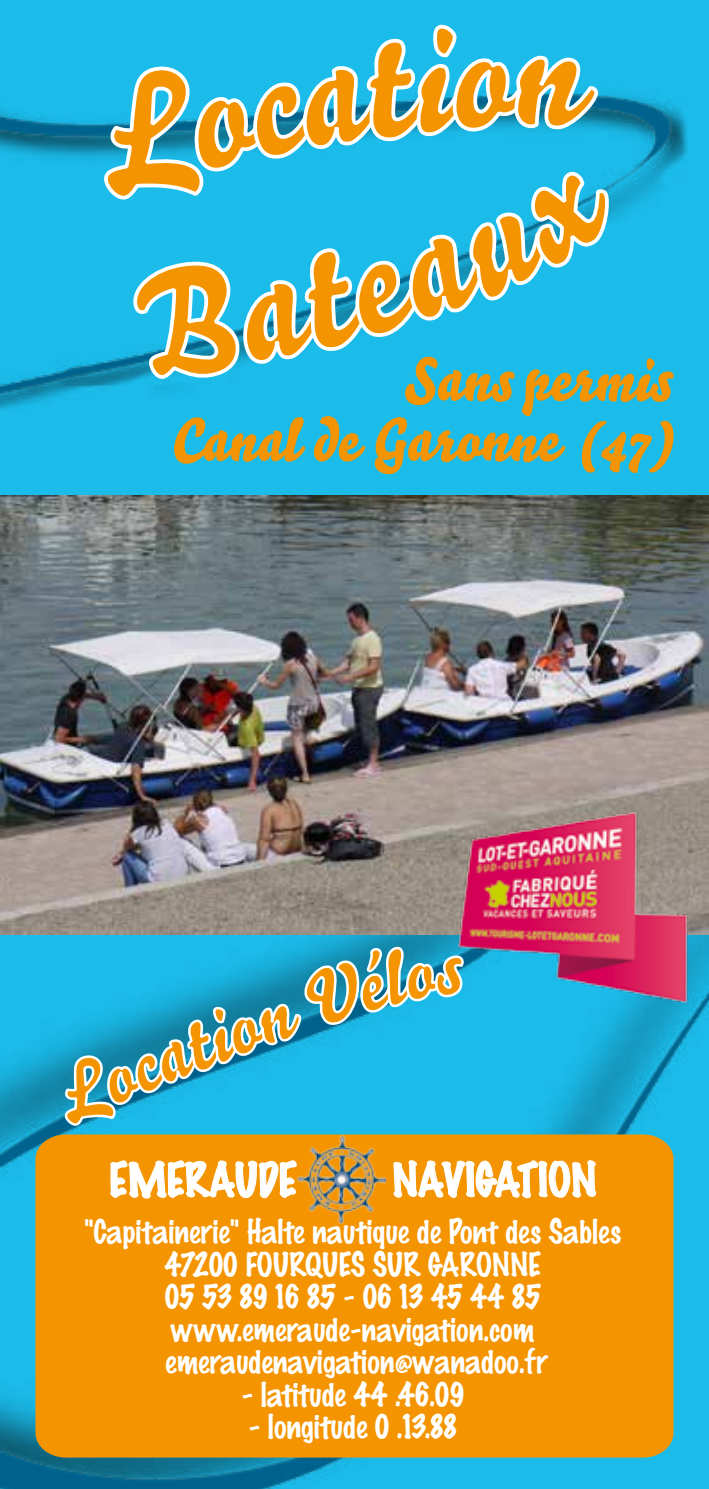
<style>
.page{position:relative;width:709px;height:1489px;background:#fff}
.page>*{position:absolute;margin:0;border:0;box-sizing:border-box;transform-origin:0 0}
.t1{font:60px "Bello Pro";color:#f39400}
.t2{font:100 42.5px "Marker Felt";color:#fff}
.t3{font:100 30px/32.5px "Marker Felt";color:#fff;text-align:center}
</style>
<div class="page">
<img style="left:0;top:0;width:709px;height:1488px">
<svg style="left:174px;top:417px;width:131px;height:47px;background:#7ba981"></svg>
<svg style="left:314px;top:416px;width:51px;height:45px;background:#7da97e"></svg>
<svg style="left:375px;top:417px;width:190px;height:57px;background:#66ad97"></svg>
<svg style="left:582px;top:421px;width:91px;height:52px;background:#6cac91"></svg>
<img style="left:0;top:495px;width:709px;height:439px">
<div style="left:35px;top:1134px;width:638px;height:323px;background:#f39400"></div>
<div style="left:371px;top:384px;width:229px;height:9px;background:#1bbbea"></div>
<img style="left:455px;top:808px;width:237px;height:198px">
<svg style="left:81px;top:24px;width:543px;height:360px;background:#33bbe3"></svg>
<svg style="left:47px;top:945px;width:550px;height:310px;background:#76a58a"></svg>
<h1 class="t1" style="left:404px;top:337px;width:269px">Sans permis</h1>
<h2 class="t2" style="left:109px;top:1160px;width:189px">EMERAUDE</h2>
<h2 class="t2" style="left:392px;top:1160px;width:206px">NAVIGATION</h2>
<p class="t3" style="left:84px;top:1217px;width:538px">"Capitainerie" Halte nautique de Pont des Sables 47200 FOURQUES SUR GARONNE<br>05 53 89 16 85 - 06 13 45 44 85 www.emeraude-navigation.com emeraudenavigation@wanadoo.fr</p>
<p class="t3" style="left:241px;top:1380px;width:224px">- latitude 44°.46.09</p>
<p class="t3" style="left:248px;top:1412px;width:210px">- longitude 0°.13.88</p>
</div>
